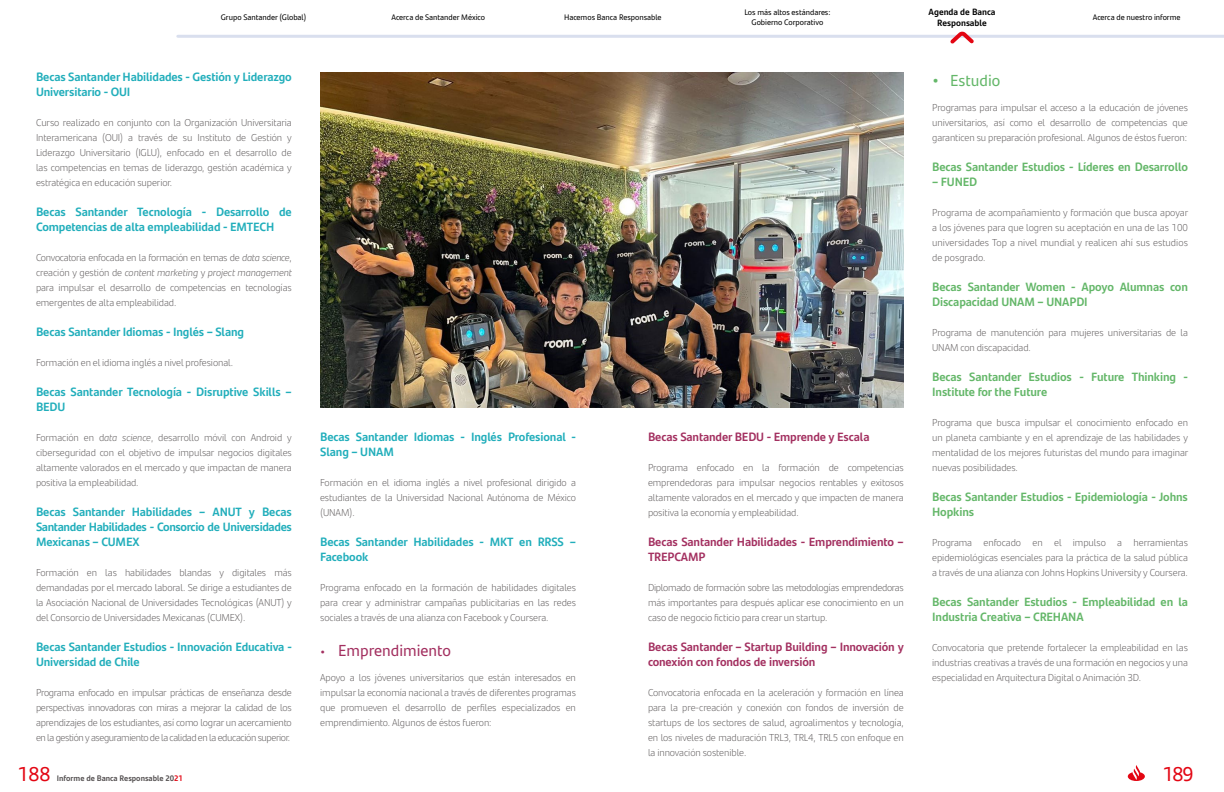
<style>
.page{position:relative;width:1224px;height:792px;background:#fff}
.page>*{position:absolute;margin:0;border:0;box-sizing:border-box;transform-origin:0 0}
.t1{font:20px "Santander Headline";letter-spacing:-.025em;color:#e30613}
.t2{font:16px "Santander Text";color:#a33060}
.t3{font:16px "Santander Text";color:#64b769}
.t4{font:700 12px/15px "Santander Text";letter-spacing:-.01em;color:#21aebb}
.t5{font:700 12px/15px "Santander Text";letter-spacing:-.01em;color:#64b769}
.t6{font:700 12px/15px "Santander Text";letter-spacing:-.01em;color:#a33060}
.t7{font:300 10px/15px "Santander Text";letter-spacing:-.01em;color:#545051;text-align:justify}
.t8{font:700 9px/10.8px "Santander Text";color:#000;text-align:center}
.t9{font:8px/9.6px "Santander Text";color:#000;text-align:center}
.t10{font:700 8px "Santander Text";color:#545051}
.s1{font-style:italic}
.s2{font-weight:700;font-size:12px}
.s3{font-weight:700}
.s4{color:#e30613}
</style>
<div class="page">
<hr style="left:178px;top:35px;width:1046px;height:3px;background:#d9dfee">
<svg style="left:1128px;top:765px;width:17px;height:16px"></svg>
<svg style="left:950px;top:31px;width:24px;height:13px"></svg>
<img style="left:320px;top:72px;width:584px;height:335px">
<p class="t9" style="left:221px;top:12px;width:87px">Grupo Santander (Global)</p>
<p class="t9" style="left:391px;top:12px;width:95px">Acerca de Santander México</p>
<p class="t9" style="left:564px;top:12px;width:99px">Hacemos Banca Responsable</p>
<p class="t9" style="left:744px;top:7px;width:88px">Los más altos estándares:<br>Gobierno Corporativo</p>
<p class="t8" style="left:929px;top:6px;width:68px">Agenda de Banca<br>Responsable</p>
<p class="t9" style="left:1093px;top:12px;width:89px">Acerca de nuestro informe</p>
<p class="t4" style="left:36px;top:69px;width:257px">Becas Santander Habilidades - Gestión y Liderazgo<br>Universitario - OUI</p>
<p class="t7" style="left:36px;top:115px;width:257px">Curso realizado en conjunto con la Organización Universitaria Interamericana (OUI) a través de su Instituto de Gestión y Liderazgo Universitario (IGLU), enfocado en el desarrollo de las competencias en temas de liderazgo, gestión académica y estratégica en educación superior.</p>
<p class="t4" style="left:36px;top:204px;width:257px">Becas Santander Tecnología - Desarrollo de<br>Competencias de alta empleabilidad - EMTECH</p>
<p class="t7" style="left:36px;top:250px;width:258px">Convocatoria enfocada en la formación en temas de <span class="s1">data science</span>, creación y gestión de <span class="s1">content marketing</span> y <span class="s1">project management </span>para impulsar el desarrollo de competencias en tecnologías emergentes de alta empleabilidad.</p>
<p class="t4" style="left:36px;top:324px;width:210px">Becas Santander Idiomas - Inglés – Slang</p>
<p class="t7" style="left:36px;top:355px;width:199px">Formación en el idioma inglés a nivel profesional.</p>
<p class="t4" style="left:36px;top:384px;width:257px">Becas Santander Tecnología - Disruptive Skills –<br>BEDU</p>
<p class="t7" style="left:36px;top:430px;width:257px">Formación en d<span class="s1">ata science</span>, desarrollo móvil con Android y ciberseguridad con el objetivo de impulsar negocios digitales altamente valorados en el mercado y que impactan de manera positiva la empleabilidad.</p>
<p class="t4" style="left:36px;top:504px;width:257px;text-align:justify">Becas Santander Habilidades – ANUT y Becas Santander Habilidades - Consorcio de Universidades Mexicanas – CUMEX</p>
<p class="t7" style="left:36px;top:565px;width:257px">Formación en las habilidades blandas y digitales más demandadas por el mercado laboral. Se dirige a estudiantes de la Asociación Nacional de Universidades Tecnológicas (ANUT) y del Consorcio de Universidades Mexicanas (CUMEX).</p>
<p class="t4" style="left:36px;top:639px;width:257px">Becas Santander Estudios - Innovación Educativa -<br>Universidad de Chile</p>
<p class="t7" style="left:36px;top:685px;width:257px">Programa enfocado en impulsar prácticas de enseñanza desde perspectivas innovadoras con miras a mejorar la calidad de los aprendizajes de los estudiantes, así como lograr un acercamiento en la gestión y aseguramiento de la calidad en la educación superior.</p>
<p class="t4" style="left:320px;top:429px;width:257px">Becas Santander Idiomas - Inglés Profesional -<br>Slang – UNAM</p>
<p class="t7" style="left:320px;top:475px;width:257px">Formación en el idioma inglés a nivel profesional dirigido a estudiantes de la Universidad Nacional Autónoma de México (UNAM).</p>
<p class="t4" style="left:320px;top:534px;width:257px">Becas Santander Habilidades - MKT en RRSS –<br>Facebook</p>
<p class="t7" style="left:320px;top:580px;width:257px">Programa enfocado en la formación de habilidades digitales para crear y administrar campañas publicitarias en las redes sociales a través de una alianza con Facebook y Coursera.</p>
<h2 class="t2" style="left:320px;top:638px;width:132px"><span class="s2">•</span> Emprendimiento</h2>
<p class="t7" style="left:320px;top:670px;width:257px">Apoyo a los jóvenes universitarios que están interesados en impulsar la economía nacional a través de diferentes programas que promueven el desarrollo de perfiles especializados en emprendimiento. Algunos de éstos fueron:</p>
<p class="t6" style="left:648px;top:429px;width:223px">Becas Santander BEDU - Emprende y Escala</p>
<p class="t7" style="left:648px;top:460px;width:257px">Programa enfocado en la formación de competencias emprendedoras para impulsar negocios rentables y exitosos altamente valorados en el mercado y que impacten de manera positiva la economía y empleabilidad.</p>
<p class="t6" style="left:648px;top:534px;width:257px">Becas Santander Habilidades - Emprendimiento –<br>TREPCAMP</p>
<p class="t7" style="left:648px;top:580px;width:257px">Diplomado de formación sobre las metodologías emprendedoras más importantes para después aplicar ese conocimiento en un caso de negocio ficticio para crear un startup.</p>
<p class="t6" style="left:648px;top:639px;width:257px">Becas Santander – Startup Building – Innovación y conexión con fondos de inversión</p>
<p class="t7" style="left:648px;top:685px;width:257px">Convocatoria enfocada en la aceleración y formación en línea para la pre-creación y conexión con fondos de inversión de startups de los sectores de salud, agroalimentos y tecnología, en los niveles de maduración TRL3, TRL4, TRL5 con enfoque en la innovación sostenible.</p>
<h2 class="t3" style="left:932px;top:68px;width:70px"><span class="s3">•</span> Estudio</h2>
<p class="t7" style="left:932px;top:100px;width:257px">Programas para impulsar el acceso a la educación de jóvenes universitarios, así como el desarrollo de competencias que garanticen su preparación profesional. Algunos de éstos fueron:</p>
<p class="t5" style="left:932px;top:159px;width:257px">Becas Santander Estudios - Líderes en Desarrollo</p>
<p class="t5" style="left:932px;top:174px;width:47px">– FUNED</p>
<p class="t7" style="left:932px;top:205px;width:258px">Programa de acompañamiento y formación que busca apoyar a los jóvenes para que logren su aceptación en una de las 100 universidades Top a nivel mundial y realicen ahí sus estudios de posgrado.</p>
<p class="t5" style="left:932px;top:279px;width:257px">Becas Santander Women - Apoyo Alumnas con<br>Discapacidad UNAM – UNAPDI</p>
<p class="t7" style="left:932px;top:325px;width:257px">Programa de manutención para mujeres universitarias de la<br>UNAM con discapacidad.</p>
<p class="t5" style="left:932px;top:369px;width:257px">Becas Santander Estudios - Future Thinking -<br>Institute for the Future</p>
<p class="t7" style="left:932px;top:415px;width:258px">Programa que busca impulsar el conocimiento enfocado en un planeta cambiante y en el aprendizaje de las habilidades y mentalidad de los mejores futuristas del mundo para imaginar nuevas posibilidades.</p>
<p class="t5" style="left:932px;top:489px;width:257px">Becas Santander Estudios - Epidemiología - Johns<br>Hopkins</p>
<p class="t7" style="left:932px;top:535px;width:257px">Programa enfocado en el impulso a herramientas epidemiológicas esenciales para la práctica de la salud pública a través de una alianza con Johns Hopkins University y Coursera.</p>
<p class="t5" style="left:932px;top:594px;width:257px">Becas Santander Estudios - Empleabilidad en la<br>Industria Creativa – CREHANA</p>
<p class="t7" style="left:932px;top:640px;width:257px">Convocatoria que pretende fortalecer la empleabilidad en las industrias creativas a través de una formación en negocios y una especialidad en Arquitectura Digital o Animación 3D.</p>
<h1 class="t1" style="left:17px;top:759px;width:34px">188</h1>
<p class="t10" style="left:57px;top:772px;width:128px">Informe de Banca Responsable 20<span class="s4">21</span></p>
<h1 class="t1" style="left:1162px;top:759px;width:32px">189</h1>
</div>
